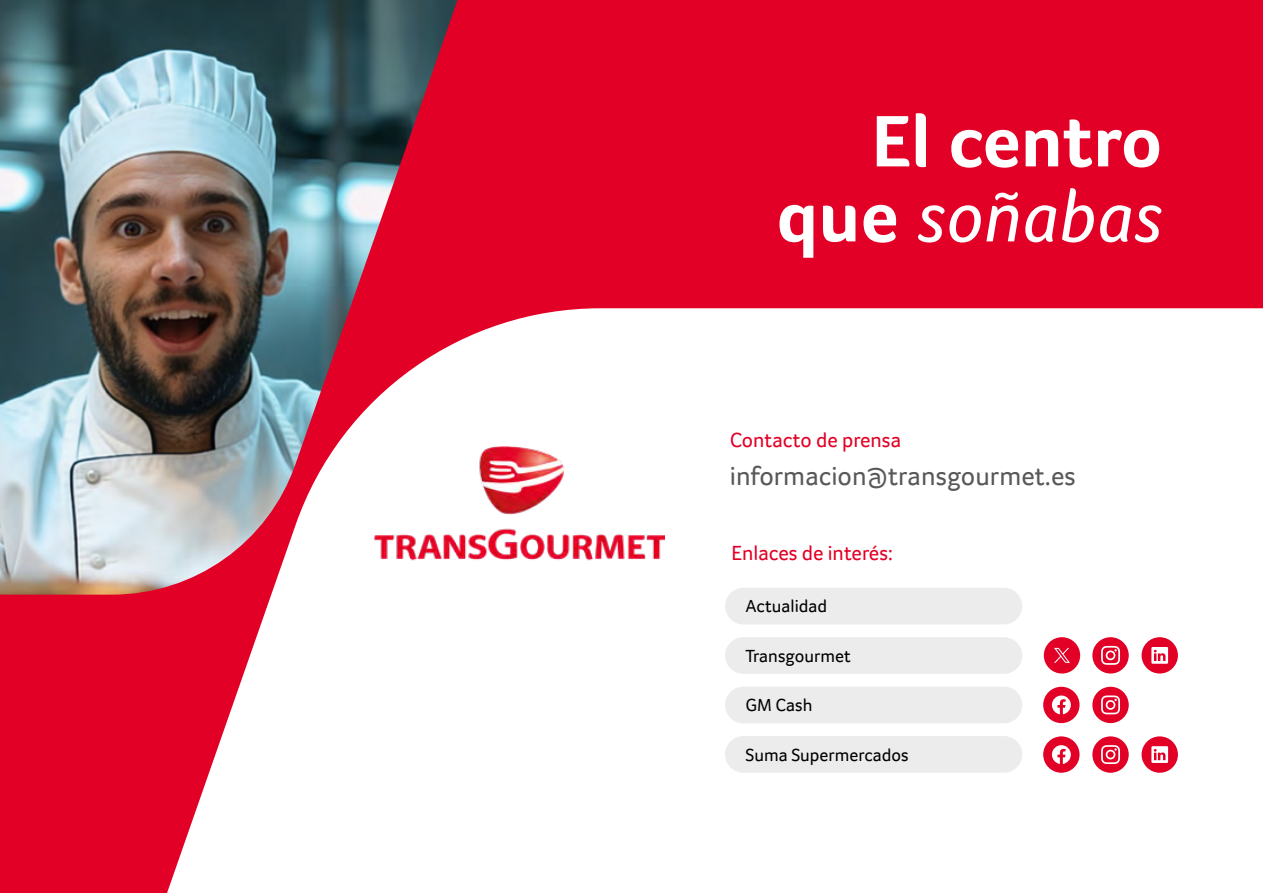
<style>
.page{position:relative;width:1263px;height:893px;background:#e20026}
.page>*{position:absolute;margin:0;border:0;box-sizing:border-box;transform-origin:0 0}
.t1{font:700 75px/75px "Transgourmet";color:#fff;text-align:right}
.t2{font:27px "Transgourmet";color:#595959}
.t3{font:21px "Transgourmet";color:#e20026}
.t4{font:18px "Transgourmet";color:#000}
.s1{font-weight:400;font-style:italic}
</style>
<div class="page">
<div style="left:167px;top:308px;width:1096px;height:585px;background:#fff"></div>
<div style="left:1043px;top:687px;width:36px;height:36px;background:#e20026;border-radius:50%"></div>
<svg style="left:1052px;top:695px;width:19px;height:19px"></svg>
<div style="left:1043px;top:736px;width:36px;height:37px;background:#e20026;border-radius:50%"></div>
<svg style="left:1052px;top:745px;width:19px;height:19px"></svg>
<div style="left:1044px;top:637px;width:36px;height:36px;background:#e20026;border-radius:50%"></div>
<svg style="left:1054px;top:648px;width:16px;height:15px"></svg>
<div style="left:1092px;top:687px;width:37px;height:36px;background:#e20026;border-radius:50%"></div>
<svg style="left:1101px;top:695px;width:19px;height:19px"></svg>
<div style="left:1092px;top:637px;width:37px;height:36px;background:#e20026;border-radius:50%"></div>
<svg style="left:1101px;top:646px;width:19px;height:19px"></svg>
<div style="left:1092px;top:736px;width:37px;height:37px;background:#e20026;border-radius:50%"></div>
<svg style="left:1101px;top:745px;width:19px;height:19px"></svg>
<div style="left:1141px;top:637px;width:37px;height:36px;background:#e20026;border-radius:50%"></div>
<svg style="left:1151px;top:647px;width:17px;height:17px"></svg>
<div style="left:1141px;top:736px;width:37px;height:37px;background:#e20026;border-radius:50%"></div>
<svg style="left:1151px;top:746px;width:17px;height:17px"></svg>
<div style="left:725px;top:588px;width:297px;height:36px;background:#ececec;border-radius:18px"></div>
<div style="left:725px;top:687px;width:297px;height:36px;background:#ececec;border-radius:18px"></div>
<div style="left:725px;top:637px;width:297px;height:37px;background:#ececec;border-radius:18px"></div>
<div style="left:725px;top:736px;width:297px;height:37px;background:#ececec;border-radius:18px"></div>
<img style="left:458px;top:446px;width:207px;height:119px">
<img style="left:0;top:0;width:458px;height:595px">
<h1 class="t1" style="left:776px;top:103px;width:388px">El centro que <span class="s1">soñabas</span></h1>
<p class="t3" style="left:730px;top:428px;width:173px">Contacto de prensa</p>
<h2 class="t2" style="left:730px;top:460px;width:347px">informacion@transgourmet.es</h2>
<p class="t3" style="left:731px;top:541px;width:163px">Enlaces de interés:</p>
<p class="t4" style="left:745px;top:596px;width:83px">Actualidad</p>
<p class="t4" style="left:745px;top:645px;width:107px">Transgourmet</p>
<p class="t4" style="left:745px;top:695px;width:69px">GM Cash</p>
<p class="t4" style="left:745px;top:744px;width:165px">Suma Supermercados</p>
</div>
